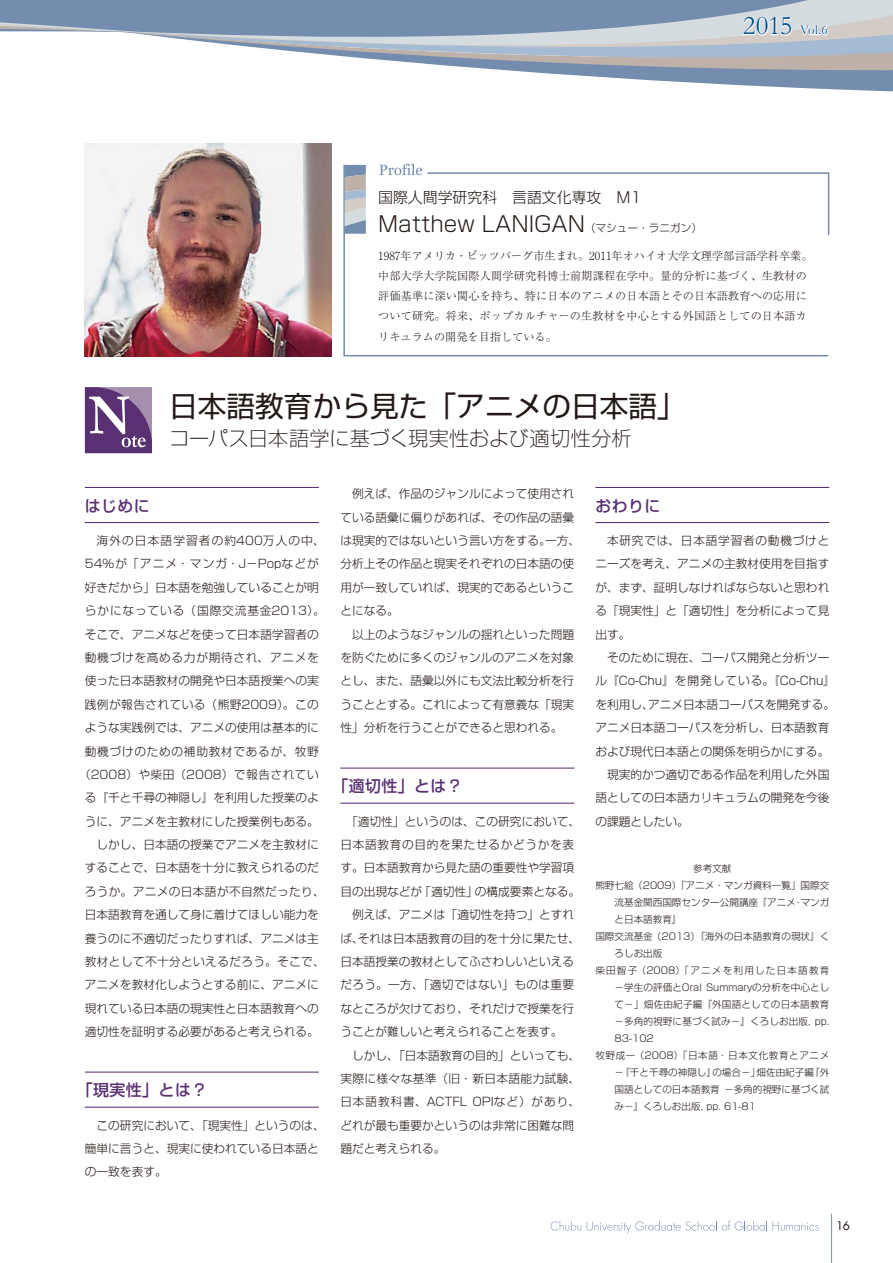
<style>
.page{position:relative;width:893px;height:1263px;background:#fff}
.page>*{position:absolute;margin:0;border:0;box-sizing:border-box;transform-origin:0 0}
.t1{font:28.65px "Shin Go Pro Regular 90 pv RKSJ H";color:#231916}
.t2{font:21.3px "Shin Go Pro Light 90 msp RKSJ H";color:#231916}
.t3{font:20.25px "Shin Go Pro Ex Light 90 msp RKSJ H";letter-spacing:-.01em;color:#231916}
.t4{font:15.9px "Shin Go Pro Medium 90 msp RKSJ H";letter-spacing:.025em;color:#593172}
.t5{font:14.85px "Shin Go Pro Light 90 msp RKSJ H";color:#231916}
.t6{font:13.35px "Garamond";color:#00508e}
.t7{font:11.7px/23.4px "Shin Go Pro Light 90 msp RKSJ H";color:#231916;text-align:justify}
.t8{font:11.7px "Shin Go Pro Light 90 msp RKSJ H";letter-spacing:.03em;color:#231916}
.t9{font:11.7px "Shin Go Pro Light 90 msp RKSJ H";letter-spacing:.075em;color:#231916}
.t10{font:11.7px "Shin Go Pro Light 90 msp RKSJ H";letter-spacing:.06em;color:#231916}
.t11{font:11.7px "Shin Go Pro Light 90 msp RKSJ H";letter-spacing:.04em;color:#231916}
.t12{font:11.7px "Shin Go Pro Light 90 msp RKSJ H";letter-spacing:.045em;color:#231916}
.t13{font:11.7px "Shin Go Pro Light 90 msp RKSJ H";letter-spacing:.09em;color:#231916}
.t14{font:11.7px "Shin Go Pro Light 90 msp RKSJ H";letter-spacing:.035em;color:#231916}
.t15{font:11.7px "Shin Go Pro Light 90 msp RKSJ H";letter-spacing:.095em;color:#231916}
.t16{font:11.7px "Shin Go Pro Light 90 msp RKSJ H";letter-spacing:.055em;color:#231916}
.t17{font:11.7px "Futura Std";color:#231916}
.t18{font:11.1px/20.2px "Ryumin Pro Light 90 msp RKSJ H";letter-spacing:.01em;color:#231916}
.t19{font:9.6px "Shin Go Pro Light 90 msp RKSJ H";color:#231916}
.t20{font:9.6px "Shin Go Pro Light 90 msp RKSJ H";letter-spacing:.065em;color:#231916}
.t21{font:9.6px "Shin Go Pro Light 90 msp RKSJ H";letter-spacing:.125em;color:#231916}
.t22{font:9.6px "Shin Go Pro Light 90 msp RKSJ H";letter-spacing:.02em;color:#231916}
.s1{font-size:27.15px}
.s2{font-size:10.65px}
</style>
<div class="page">
<svg style="left:188px;top:0;width:704px;height:12px;background:#8398b5"></svg>
<svg style="left:188px;top:12px;width:704px;height:80px"></svg>
<svg style="left:0;top:0;width:188px;height:40px"></svg>
<svg style="left:550px;top:1221px;width:268px;height:13px"></svg>
<hr style="left:831px;top:1214px;width:1px;height:49px;background:#748cad">
<img style="left:85px;top:144px;width:246px;height:212px">
<svg style="left:85px;top:387px;width:67px;height:66px;background:#7d5e90"></svg>
<svg style="left:343px;top:163px;width:486px;height:194px"></svg>
<svg style="left:379px;top:164px;width:451px;height:73px"></svg>
<svg style="left:344px;top:165px;width:22px;height:69px;background:#abb3bf"></svg>
<hr style="left:595px;top:487px;width:234px;height:1px;background:#593172">
<hr style="left:595px;top:522px;width:234px;height:1px;background:#593172">
<hr style="left:85px;top:487px;width:234px;height:1px;background:#593172">
<hr style="left:85px;top:522px;width:234px;height:1px;background:#593172">
<hr style="left:85px;top:1072px;width:234px;height:1px;background:#593172">
<hr style="left:85px;top:1107px;width:234px;height:1px;background:#593172">
<hr style="left:340px;top:768px;width:234px;height:1px;background:#593172">
<hr style="left:340px;top:803px;width:234px;height:1px;background:#593172">
<p class="t6" style="left:742px;top:22px;width:86px"><span class="s1">2015</span> Vol.6</p>
<p class="t5" style="left:378px;top:192px;width:265px">国際人間学研究科　言語文化専攻　M1</p>
<h2 class="t2" style="left:378px;top:216px;width:325px">Matthew LANIGAN<span class="s2">（マシュー・ラニガン）</span></h2>
<p class="t18" style="left:378px;top:247px;width:436px">1987年アメリカ・ピッツバーグ市生まれ。2011年オハイオ大学文理学部言語学科卒業。中部大学大学院国際人間学研究科博士前期課程在学中。量的分析に基づく、生教材の評価基準に深い関心を持ち、特に日本のアニメの日本語とその日本語教育への応用について研究。将来、ポップカルチャーの生教材を中心とする外国語としての日本語カリキュラムの開発を目指している。</p>
<h1 class="t1" style="left:169px;top:396px;width:518px">日本語教育から見た「アニメの日本語」</h1>
<h3 class="t3" style="left:169px;top:431px;width:464px">コーパス日本語学に基づく現実性および適切性分析</h3>
<h3 class="t4" style="left:85px;top:500px;width:66px">はじめに</h3>
<p class="t15" style="left:97px;top:536px;width:230px">海外の日本語学習者の約400万人の中、</p>
<p class="t13" style="left:85px;top:560px;width:235px">54％が「アニメ・マンガ・J－Popなどが</p>
<p class="t7" style="left:85px;top:577px;width:235px">好きだから」日本語を勉強していることが明</p>
<p class="t9" style="left:85px;top:606px;width:241px">らかになっている（国際交流基金2013）。</p>
<p class="t7" style="left:85px;top:624px;width:235px">そこで、アニメなどを使って日本語学習者の</p>
<p class="t10" style="left:85px;top:653px;width:235px">動機づけを高める力が期待され、アニメを</p>
<p class="t7" style="left:85px;top:671px;width:235px">使った日本語教材の開発や日本語授業への実</p>
<p class="t14" style="left:85px;top:700px;width:235px">践例が報告されている（熊野2009）。この</p>
<p class="t7" style="left:85px;top:718px;width:235px">ような実践例では、アニメの使用は基本的に</p>
<p class="t10" style="left:85px;top:747px;width:235px">動機づけのための補助教材であるが、牧野</p>
<p class="t12" style="left:79px;top:770px;width:241px">（2008）や柴田（2008）で報告されてい</p>
<p class="t7" style="left:85px;top:788px;width:235px">る『千と千尋の神隠し』を利用した授業のよ</p>
<p class="t7" style="left:85px;top:811px;width:235px">うに、アニメを主教材にした授業例もある。</p>
<p class="t7" style="left:97px;top:835px;width:224px">しかし、日本語の授業でアニメを主教材に</p>
<p class="t7" style="left:85px;top:858px;width:235px">することで、日本語を十分に教えられるのだ</p>
<p class="t8" style="left:85px;top:887px;width:241px">ろうか。アニメの日本語が不自然だったり、</p>
<p class="t7" style="left:85px;top:905px;width:235px">日本語教育を通して身に着けてほしい能力を</p>
<p class="t7" style="left:85px;top:928px;width:235px">養うのに不適切だったりすれば、アニメは主</p>
<p class="t8" style="left:85px;top:957px;width:241px">教材として不十分といえるだろう。そこで、</p>
<p class="t7" style="left:85px;top:975px;width:235px">アニメを教材化しようとする前に、アニメに</p>
<p class="t7" style="left:85px;top:998px;width:235px">現れている日本語の現実性と日本語教育への</p>
<p class="t7" style="left:85px;top:1022px;width:235px">適切性を証明する必要があると考えられる。</p>
<h3 class="t4" style="left:77px;top:1084px;width:132px">「現実性」とは？</h3>
<p class="t7" style="left:85px;top:1115px;width:241px;text-align:left;text-indent:12px">この研究において、「現実性」というのは、簡単に言うと、現実に使われている日本語との一致を表す。</p>
<p class="t7" style="left:340px;top:484px;width:241px;text-align:left;text-indent:12px">例えば、作品のジャンルによって使用されている語彙に偏りがあれば、その作品の語彙は現実的ではないという言い方をする。一方、分析上その作品と現実それぞれの日本語の使用が一致していれば、現実的であるということになる。</p>
<p class="t7" style="left:340px;top:624px;width:235px;text-indent:12px">以上のようなジャンルの揺れといった問題を防ぐために多くのジャンルのアニメを対象とし、また、語彙以外にも文法比較分析を行うこととする。これによって有意義な「現実性」分析を行うことができると思われる。</p>
<h3 class="t4" style="left:332px;top:780px;width:132px">「適切性」とは？</h3>
<p class="t7" style="left:346px;top:811px;width:235px">「適切性」というのは、この研究において、</p>
<p class="t16" style="left:340px;top:840px;width:235px">日本語教育の目的を果たせるかどうかを表</p>
<p class="t7" style="left:340px;top:858px;width:235px">す。日本語教育から見た語の重要性や学習項</p>
<p class="t7" style="left:340px;top:881px;width:241px">目の出現などが「適切性」の構成要素となる。</p>
<p class="t7" style="left:352px;top:905px;width:224px">例えば、アニメは「適切性を持つ」とすれ</p>
<p class="t7" style="left:340px;top:928px;width:241px">ば、それは日本語教育の目的を十分に果たせ、</p>
<p class="t7" style="left:340px;top:951px;width:235px">日本語授業の教材としてふさわしいといえる</p>
<p class="t8" style="left:340px;top:981px;width:235px">だろう。一方、「適切ではない」ものは重要</p>
<p class="t7" style="left:340px;top:998px;width:235px">なところが欠けており、それだけで授業を行</p>
<p class="t7" style="left:340px;top:1022px;width:224px">うことが難しいと考えられることを表す。</p>
<p class="t7" style="left:352px;top:1045px;width:229px">しかし、「日本語教育の目的」といっても、</p>
<p class="t8" style="left:340px;top:1074px;width:241px">実際に様々な基準（旧・新日本語能力試験、</p>
<p class="t9" style="left:340px;top:1098px;width:241px">日本語教科書、ACTFL OPIなど）があり、</p>
<p class="t7" style="left:340px;top:1115px;width:235px">どれが最も重要かというのは非常に困難な問</p>
<p class="t7" style="left:340px;top:1139px;width:107px">題だと考えられる。</p>
<h3 class="t4" style="left:595px;top:500px;width:66px">おわりに</h3>
<p class="t7" style="left:595px;top:531px;width:235px;text-indent:12px">本研究では、日本語学習者の動機づけとニーズを考え、アニメの主教材使用を目指すが、まず、証明しなければならないと思われる「現実性」と「適切性」を分析によって見出す。</p>
<p class="t7" style="left:607px;top:647px;width:224px">そのために現在、コーパス開発と分析ツー</p>
<p class="t11" style="left:595px;top:677px;width:241px">ル『Co-Chu』を開発している。『Co-Chu』</p>
<p class="t7" style="left:595px;top:694px;width:241px">を利用し、アニメ日本語コーパスを開発する。</p>
<p class="t7" style="left:595px;top:718px;width:235px">アニメ日本語コーパスを分析し、日本語教育</p>
<p class="t7" style="left:595px;top:741px;width:235px">および現代日本語との関係を明らかにする。</p>
<p class="t7" style="left:607px;top:764px;width:224px">現実的かつ適切である作品を利用した外国</p>
<p class="t7" style="left:595px;top:788px;width:235px">語としての日本語カリキュラムの開発を今後</p>
<p class="t7" style="left:595px;top:811px;width:95px">の課題としたい。</p>
<p class="t19" style="left:693px;top:864px;width:40px">参考文献</p>
<p class="t19" style="left:595px;top:881px;width:235px">熊野七絵 （2009）「アニメ・マンガ資料一覧」国際交</p>
<p class="t19" style="left:614px;top:898px;width:216px">流基金関西国際センター公開講座 『アニメ･マンガ</p>
<p class="t19" style="left:614px;top:915px;width:68px">と日本語教育』</p>
<p class="t19" style="left:595px;top:932px;width:235px">国際交流基金 （2013）『海外の日本語教育の現状』く</p>
<p class="t19" style="left:614px;top:949px;width:49px">ろしお出版</p>
<p class="t21" style="left:595px;top:966px;width:235px">柴田智子 （2008）「アニメを利用した日本語教育</p>
<p class="t19" style="left:614px;top:983px;width:216px">－学生の評価とOral Summaryの分析を中心とし</p>
<p class="t22" style="left:614px;top:1000px;width:216px">て－」畑佐由紀子編『外国語としての日本語教育</p>
<p class="t19" style="left:614px;top:1018px;width:216px">－多角的視野に基づく試み－』くろしお出版, pp.</p>
<p class="t19" style="left:614px;top:1035px;width:41px">83-102</p>
<p class="t20" style="left:595px;top:1052px;width:235px">牧野成一 （2008）「日本語・日本文化教育とアニメ</p>
<p class="t19" style="left:614px;top:1069px;width:216px">－『千と千尋の神隠し』の場合－」畑佐由紀子編『外</p>
<p class="t19" style="left:614px;top:1086px;width:216px">国語としての日本語教育 －多角的視野に基づく試</p>
<p class="t19" style="left:614px;top:1103px;width:143px">み－』くろしお出版, pp. 61-81</p>
<p class="t17" style="left:836px;top:1220px;width:16px">16</p>
</div>
